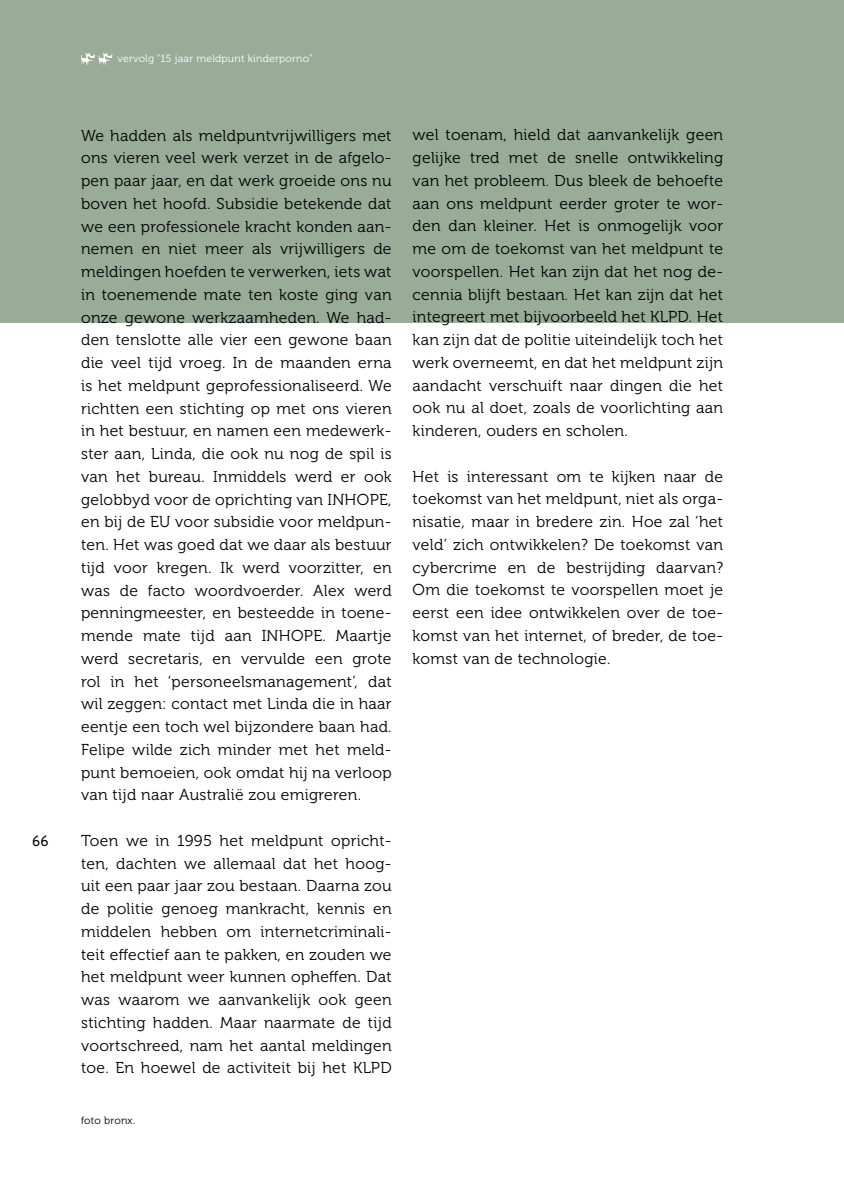
<style>
.page{position:relative;width:844px;height:1191px;background:#fff}
.page>*{position:absolute;margin:0;border:0;box-sizing:border-box;transform-origin:0 0}
.t1{font:300 17.5px "Triplex";color:#000}
.t2{font:15.75px/22.8px "Museo 300";letter-spacing:.02em;color:#000;text-align:justify}
.t3{font:10.5px "Museo 300";letter-spacing:.02em;color:#fff}
.t4{font:10.5px "Museo 300";letter-spacing:.015em;color:#000}
</style>
<div class="page">
<div style="left:0;top:0;width:843px;height:322px;background:#98ac98"></div>
<svg style="left:81px;top:52px;width:31px;height:13px"></svg>
<p class="t1" style="left:32px;top:831px;width:18px">66</p>
<p class="t3" style="left:117px;top:52px;width:196px">vervolg “15 jaar meldpunt kinderporno”</p>
<p class="t2" style="left:81px;top:124px;width:312px">We hadden als meldpuntvrijwilligers met ons vieren veel werk verzet in de afgelo&shy;pen paar jaar, en dat werk groeide ons nu boven het hoofd. Subsidie betekende dat we een professionele kracht konden aan&shy;nemen en niet meer als vrijwilligers de meldingen hoefden te verwerken, iets wat in toenemende mate ten koste ging van onze gewone werkzaamheden. We had&shy;den tenslotte alle vier een gewone baan die veel tijd vroeg. In de maanden erna is het meldpunt geprofessionaliseerd. We richtten een stichting op met ons vieren in het bestuur, en namen een medewerk&shy;ster aan, Linda, die ook nu nog de spil is van het bureau. Inmiddels werd er ook gelobbyd voor de oprichting van INHOPE, en bij de EU voor subsidie voor meldpun&shy;ten. Het was goed dat we daar als bestuur tijd voor kregen. Ik werd voorzitter, en was de facto woordvoerder. Alex werd penningmeester, en besteedde in toene&shy;mende mate tijd aan INHOPE. Maartje werd secretaris, en vervulde een grote rol in het ‘personeelsmanagement’, dat wil zeggen: contact met Linda die in haar eentje een toch wel bijzondere baan had.<br>Felipe wilde zich minder met het meld&shy;punt bemoeien, ook omdat hij na verloop van tijd naar Australië zou emigreren.</p>
<p class="t2" style="left:81px;top:829px;width:312px">Toen we in 1995 het meldpunt opricht&shy;ten, dachten we allemaal dat het hoog&shy;uit een paar jaar zou bestaan. Daarna zou de politie genoeg mankracht, kennis en middelen hebben om internetcriminali&shy;teit effectief aan te pakken, en zouden we het meldpunt weer kunnen opheffen. Dat was waarom we aanvankelijk ook geen stichting hadden. Maar naarmate de tijd voortschreed, nam het aantal meldingen toe. En hoewel de activiteit bij het KLPD</p>
<p class="t4" style="left:81px;top:1114px;width:55px">foto bronx.</p>
<p class="t2" style="left:412px;top:124px;width:312px">wel toenam, hield dat aanvankelijk geen gelijke tred met de snelle ontwikkeling van het probleem. Dus bleek de behoefte aan ons meldpunt eerder groter te wor&shy;den dan kleiner. Het is onmogelijk voor me om de toekomst van het meldpunt te voorspellen. Het kan zijn dat het nog de&shy;cennia blijft bestaan. Het kan zijn dat het integreert met bijvoorbeeld het KLPD. Het kan zijn dat de politie uiteindelijk toch het werk overneemt, en dat het meldpunt zijn aandacht verschuift naar dingen die het ook nu al doet, zoals de voorlichting aan kinderen, ouders en scholen.</p>
<p class="t2" style="left:412px;top:465px;width:312px">Het is interessant om te kijken naar de toekomst van het meldpunt, niet als orga&shy;nisatie, maar in bredere zin. Hoe zal ‘het veld’ zich ontwikkelen? De toekomst van cybercrime en de bestrijding daarvan?<br>Om die toekomst te voorspellen moet je eerst een idee ontwikkelen over de toe&shy;komst van het internet, of breder, de toe&shy;komst van de technologie.</p>
</div>
